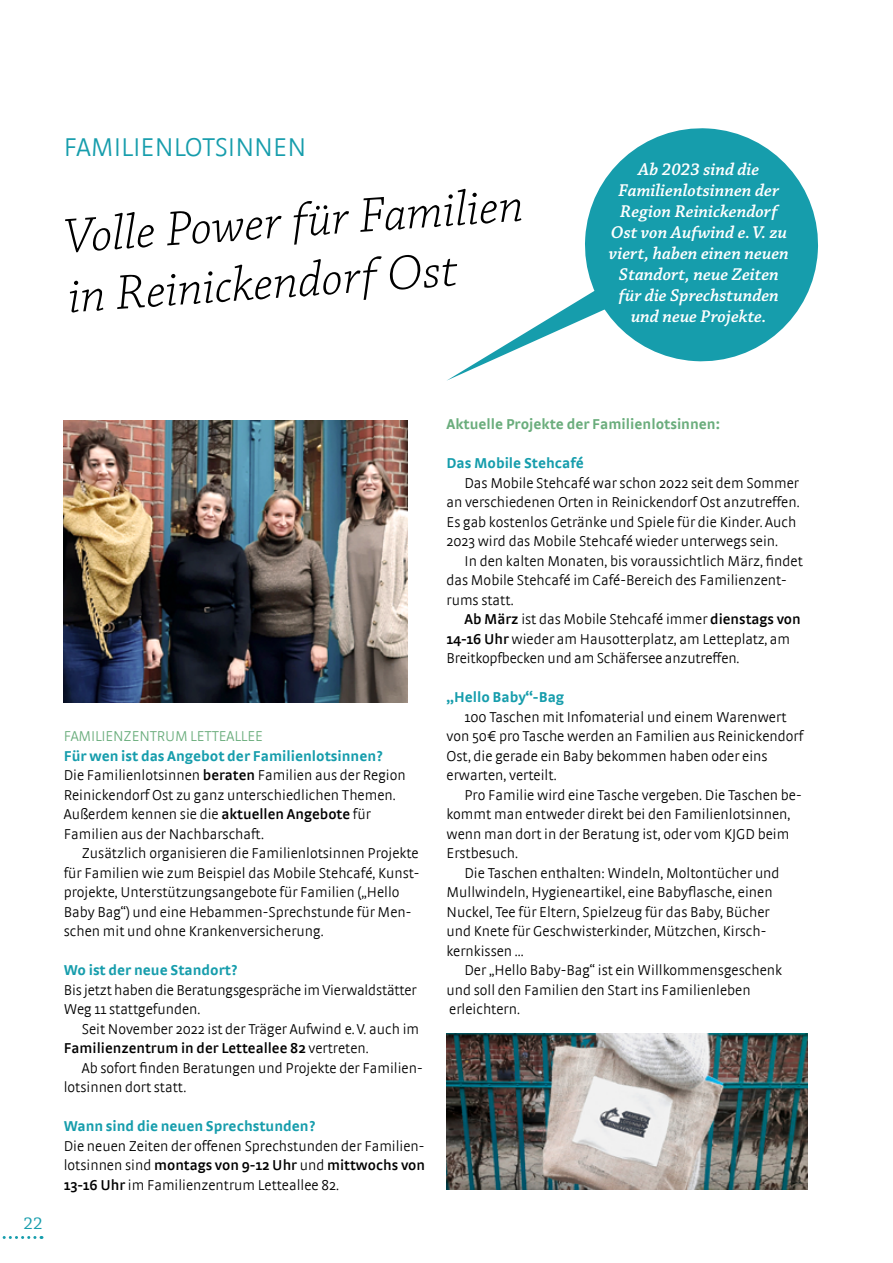
<style>
.page{position:relative;width:893px;height:1263px;background:#fff}
.page>*{position:absolute;margin:0;border:0;box-sizing:border-box;transform-origin:0 0}
.t1{font:italic 300 51px/60px "Chaparral Pro";color:#000}
.t2{font:300 27px "Strada";color:#169dac}
.t3{font:italic 600 18px/21px "Chaparral Pro";color:#fff;text-align:center}
.t4{font:18px "Chaparral Pro";color:#169dac}
.t5{font:300 15px/19.5px "Strada";color:#000}
.t6{font:700 15px "Strada";color:#169dac}
.t7{font:700 15px "Strada";color:#6aad7c}
.t8{font:300 15px "Strada";letter-spacing:-.01em;color:#6aad7c}
.s1{font-weight:700;color:#169dac}
.s2{font-weight:600}
</style>
<div class="page">
<img style="left:64px;top:421px;width:343px;height:281px">
<img style="left:446px;top:1034px;width:362px;height:156px">
<svg style="left:2px;top:1236px;width:33px;height:3px"></svg>
<svg style="left:588px;top:128px;width:230px;height:231px;fill:#169dac"></svg>
<svg style="left:447px;top:218px;width:280px;height:163px"></svg>
<h2 class="t2" style="left:64px;top:132px;width:244px">FAMILIENLOTSINNEN</h2>
<h1 class="t1" style="left:62px;top:209px;width:462px;rotate:-4deg">Volle Power für Familien in Reinickendorf Ost</h1>
<p class="t3" style="left:609px;top:159px;width:181px">Ab 2023 sind die<br>Familienlotsinnen der<br>Region Reinickendorf<br>Ost von Aufwind e.V. zu viert, haben einen neuen<br>Standort, neue Zeiten für die Sprechstunden und neue Projekte.</p>
<p class="t4" style="left:24px;top:1213px;width:20px">22</p>
<p class="t8" style="left:64px;top:728px;width:201px">FAMILIENZENTRUM LETTEALLEE</p>
<p class="t5" style="left:64px;top:746px;width:343px"><span class="s1">Für wen ist das Angebot der Familienlotsinnen?<br></span>Die Familienlotsinnen <span class="s2">beraten</span> Familien aus der Region Reinickendorf Ost zu ganz unterschiedlichen Themen.<br>Außerdem kennen sie die <span class="s2">aktuellen Angebote</span> für Familien aus der Nachbarschaft.</p>
<p class="t5" style="left:64px;top:843px;width:357px;text-indent:18px">Zusätzlich organisieren die Familienlotsinnen Projekte für Familien wie zum Beispiel das Mobile Stehcafé, Kunst&shy;projekte, Unterstützungsangebote für Familien („Hello Baby Bag“) und eine Hebammen-Sprechstunde für Men&shy;schen mit und ohne Krankenversicherung.</p>
<p class="t6" style="left:64px;top:961px;width:175px">Wo ist der neue Standort?</p>
<p class="t5" style="left:64px;top:980px;width:354px">Bis jetzt haben die Beratungsgespräche im Vierwaldstätter<br>Weg 11 stattgefunden.</p>
<p class="t5" style="left:64px;top:1019px;width:357px;text-indent:18px">Seit November 2022 ist der Träger Aufwind e.V. auch im<br><span class="s2">Familienzentrum in der Letteallee 82</span> vertreten.</p>
<p class="t5" style="left:64px;top:1058px;width:360px;text-indent:18px">Ab sofort finden Beratungen und Projekte der Familien&shy;lotsinnen dort statt.</p>
<p class="t6" style="left:64px;top:1117px;width:253px">Wann sind die neuen Sprechstunden?</p>
<p class="t5" style="left:64px;top:1136px;width:363px;text-align:justify">Die neuen Zeiten der offenen Sprechstunden der Familien&shy;lotsinnen sind <span class="s2">montags von 9-12 Uhr</span> und <span class="s2">mittwochs von 13-16 Uhr</span> im Familienzentrum Letteallee 82.</p>
<p class="t7" style="left:446px;top:415px;width:275px">Aktuelle Projekte der Familienlotsinnen:</p>
<p class="t6" style="left:446px;top:454px;width:139px">Das Mobile Stehcafé</p>
<p class="t5" style="left:446px;top:473px;width:355px;text-indent:18px">Das Mobile Stehcafé war schon 2022 seit dem Sommer an verschiedenen Orten in Reinickendorf Ost anzutreffen.<br>Es gab kostenlos Getränke und Spiele für die Kinder. Auch 2023 wird das Mobile Stehcafé wieder unterwegs sein.</p>
<p class="t5" style="left:446px;top:551px;width:358px;text-indent:18px">In den kalten Monaten, bis voraussichtlich März, findet das Mobile Stehcafé im Café-Bereich des Familienzent&shy;rums statt.</p>
<p class="t5" style="left:446px;top:609px;width:356px;text-indent:18px"><span class="s2">Ab März</span> ist das Mobile Stehcafé immer <span class="s2">dienstags von<br>14-16 Uhr</span> wieder am Hausotterplatz, am Letteplatz, am<br>Breitkopfbecken und am Schäfersee anzutreffen.</p>
<p class="t6" style="left:446px;top:688px;width:119px">„Hello Baby“-Bag</p>
<p class="t5" style="left:446px;top:707px;width:358px;text-indent:18px">100 Taschen mit Infomaterial und einem Warenwert von 50€ pro Tasche werden an Familien aus Reinickendorf Ost, die gerade ein Baby bekommen haben oder eins erwarten, verteilt.</p>
<p class="t5" style="left:446px;top:785px;width:357px;text-indent:18px">Pro Familie wird eine Tasche vergeben. Die Taschen be&shy;kommt man entweder direkt bei den Familienlotsinnen, wenn man dort in der Beratung ist, oder vom KJGD beim Erstbesuch.</p>
<p class="t5" style="left:446px;top:863px;width:335px;text-indent:18px">Die Taschen enthalten: Windeln, Moltontücher und Mullwindeln, Hygieneartikel, eine Babyflasche, einen Nuckel, Tee für Eltern, Spielzeug für das Baby, Bücher und Knete für Geschwisterkinder, Mützchen, Kirsch&shy;kernkissen ...</p>
<p class="t5" style="left:446px;top:960px;width:337px;text-indent:18px">Der „Hello Baby-Bag“ ist ein Willkommensgeschenk und soll den Familien den Start ins Familienleben erleichtern.</p>
</div>
